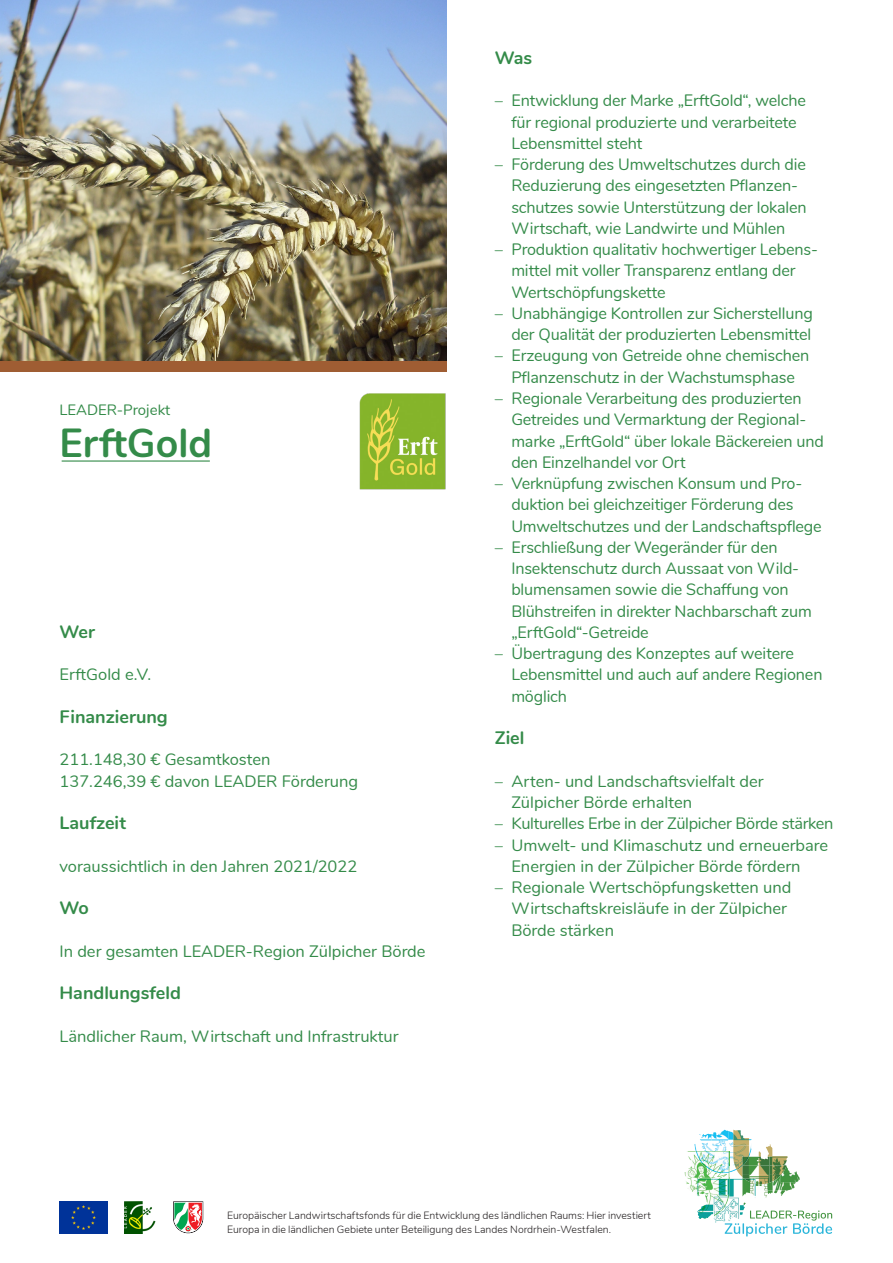
<style>
.page{position:relative;width:893px;height:1263px;background:#fff}
.page>*{position:absolute;margin:0;border:0;box-sizing:border-box;transform-origin:0 0}
.t1{font:700 40.5px "Nunito";color:#348b49}
.t2{font:700 18px "Nunito";color:#348b49}
.t3{font:16.5px/21.3px "Nunito";letter-spacing:-.01em;color:#348b49}
.t4{font:15px "Nunito";color:#348b49}
.t5{font:300 10.5px/13.5px "Nunito";letter-spacing:-.005em;color:#231f20}
</style>
<div class="page">
<svg style="left:684px;top:1129px;width:148px;height:107px"></svg>
<img style="left:60px;top:1201px;width:47px;height:32px">
<img style="left:124px;top:1201px;width:32px;height:32px">
<svg style="left:173px;top:1201px;width:30px;height:32px"></svg>
<img style="left:0;top:0;width:446px;height:361px">
<hr style="left:62px;top:460px;width:148px;height:2px;background:#348b49">
<div style="left:0;top:361px;width:446px;height:11px;background:#9f5d33"></div>
<img style="left:359px;top:393px;width:87px;height:97px">
<p class="t4" style="left:60px;top:398px;width:112px">LEADER-Projekt</p>
<p class="t1" style="left:60px;top:413px;width:154px">ErftGold</p>
<p class="t2" style="left:60px;top:618px;width:37px">Wer</p>
<p class="t3" style="left:60px;top:663px;width:93px">ErftGold e.V.</p>
<p class="t2" style="left:60px;top:703px;width:110px">Finanzierung</p>
<p class="t3" style="left:60px;top:748px;width:212px">211.148,30 € Gesamtkosten</p>
<p class="t3" style="left:60px;top:769px;width:300px">137.246,39 € davon LEADER Förderung</p>
<p class="t2" style="left:60px;top:810px;width:68px">Laufzeit</p>
<p class="t3" style="left:60px;top:854px;width:299px">voraussichtlich in den Jahren 2021/2022</p>
<p class="t2" style="left:60px;top:895px;width:31px">Wo</p>
<p class="t3" style="left:60px;top:939px;width:368px">In der gesamten LEADER-Region Zülpicher Börde</p>
<p class="t2" style="left:60px;top:980px;width:123px">Handlungsfeld</p>
<p class="t3" style="left:60px;top:1024px;width:340px">Ländlicher Raum, Wirtschaft und Infrastruktur</p>
<p class="t2" style="left:495px;top:44px;width:39px">Was</p>
<p class="t3" style="left:511px;top:89px;width:296px;text-indent:-16px">– Entwicklung der Marke „ErftGold“, welche für regional produzierte und verarbeitete<br>Lebensmittel steht</p>
<p class="t3" style="left:511px;top:153px;width:297px;text-indent:-16px">– Förderung des Umweltschutzes durch die Reduzierung des eingesetzten Pflanzen&shy;schutzes sowie Unterstützung der lokalen Wirtschaft, wie Landwirte und Mühlen</p>
<p class="t3" style="left:511px;top:238px;width:308px;text-indent:-16px">– Produktion qualitativ hochwertiger Lebens&shy;mittel mit voller Transparenz entlang der<br>Wertschöpfungskette</p>
<p class="t3" style="left:495px;top:302px;width:319px;text-align:right">– Unabhängige Kontrollen zur Sicherstellung der Qualität der produzierten Lebensmittel</p>
<p class="t3" style="left:495px;top:344px;width:316px;text-align:center">– Erzeugung von Getreide ohne chemischen<br>Pflanzenschutz in der Wachstumsphase</p>
<p class="t3" style="left:495px;top:387px;width:308px">– Regionale Verarbeitung des produzierten</p>
<p class="t3" style="left:511px;top:408px;width:314px">Getreides und Vermarktung der Regional&shy;marke „ErftGold“ über lokale Bäckereien und den Einzelhandel vor Ort</p>
<p class="t3" style="left:511px;top:472px;width:312px;text-indent:-16px">– Verknüpfung zwischen Konsum und Pro&shy;duktion bei gleichzeitiger Förderung des<br>Umweltschutzes und der Landschaftspflege</p>
<p class="t3" style="left:511px;top:535px;width:302px;text-indent:-16px">– Erschließung der Wegeränder für den Insektenschutz durch Aussaat von Wild&shy;blumensamen sowie die Schaffung von Blühstreifen in direkter Nachbarschaft zum „ErftGold“-Getreide</p>
<p class="t3" style="left:511px;top:642px;width:313px;text-indent:-16px">– Übertragung des Konzeptes auf weitere<br>Lebensmittel und auch auf andere Regionen möglich</p>
<p class="t2" style="left:495px;top:725px;width:31px">Ziel</p>
<p class="t3" style="left:511px;top:769px;width:254px;text-indent:-16px">– Arten- und Landschaftsvielfalt der<br>Zülpicher Börde erhalten</p>
<p class="t3" style="left:495px;top:812px;width:340px">– Kulturelles Erbe in der Zülpicher Börde stärken</p>
<p class="t3" style="left:511px;top:833px;width:318px;text-indent:-16px">– Umwelt- und Klimaschutz und erneuerbare<br>Energien in der Zülpicher Börde fördern</p>
<p class="t3" style="left:511px;top:876px;width:281px;text-indent:-16px">– Regionale Wertschöpfungsketten und<br>Wirtschaftskreisläufe in der Zülpicher<br>Börde stärken</p>
<p class="t5" style="left:227px;top:1208px;width:425px">Europäischer Landwirtschaftsfonds für die Entwicklung des ländlichen Raums: Hier investiert<br>Europa in die ländlichen Gebiete unter Beteiligung des Landes Nordrhein-Westfalen.</p>
</div>
